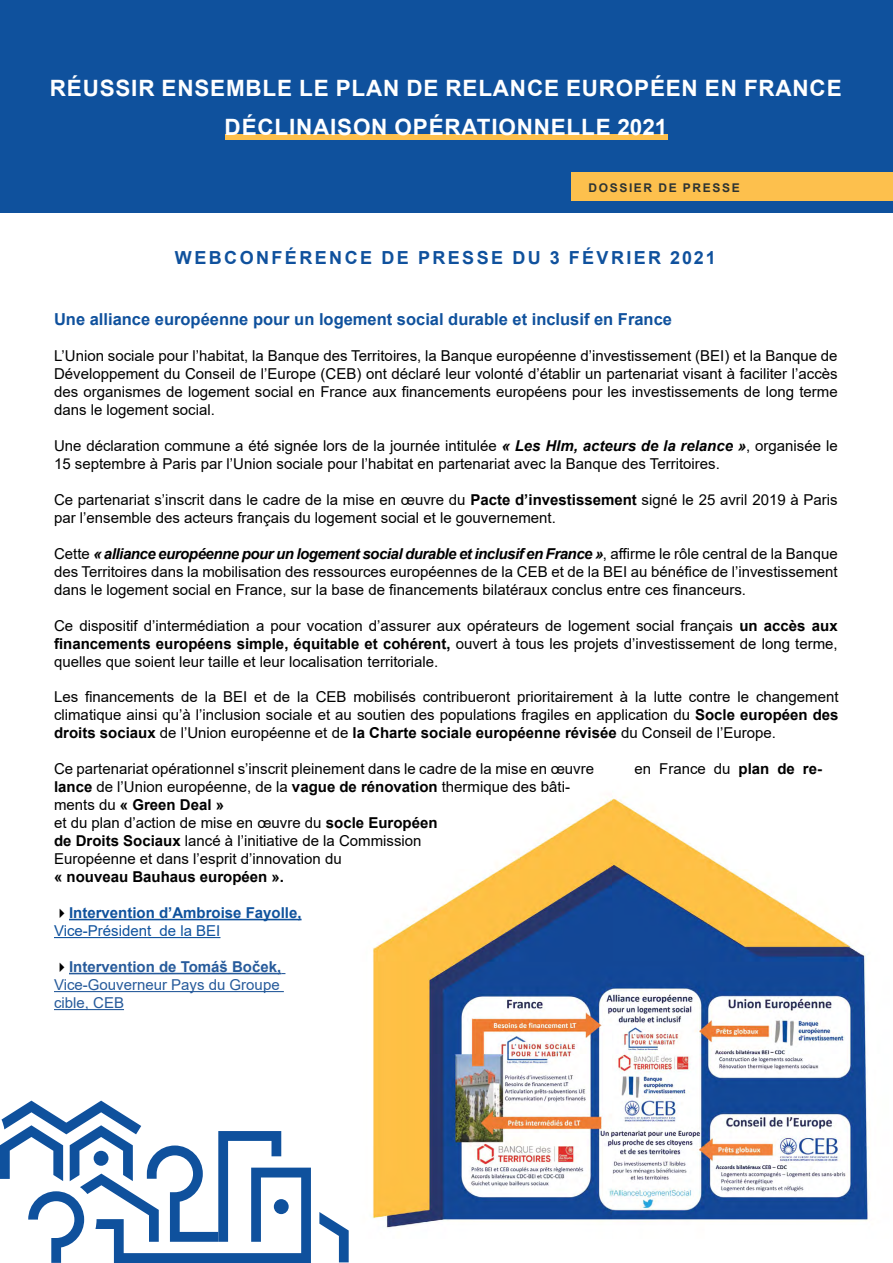
<style>
.page{position:relative;width:893px;height:1263px;background:#fff}
.page>*{position:absolute;margin:0;border:0;box-sizing:border-box;transform-origin:0 0}
.t1{font:700 22.5px/38.7px "Arial";letter-spacing:.035em;color:#fff;text-align:center}
.t2{font:700 18px "Arial";letter-spacing:.135em;color:#0f519d}
.t3{font:700 16.5px "Arial";color:#0f519d}
.t4{font:15px/18px "Arial";color:#000;text-align:justify}
.t5{font:15px/18px "Arial";color:#275b9b;text-align:justify}
.t6{font:700 15px/18px "Arial";color:#0f529d}
.t7{font:700 15px "Arial";color:#000}
.t8{font:700 12px "Arial";letter-spacing:.135em;color:#2d3332}
.s1{font-weight:700;font-style:italic}
.s2{font-weight:700}
.s3{color:#000}
.s4{font-weight:400}
</style>
<div class="page">
<img style="left:372px;top:797px;width:497px;height:431px">
<div style="left:0;top:0;width:893px;height:213px;background:#0f519d"></div>
<div style="left:571px;top:172px;width:322px;height:29px;background:#fdc04d"></div>
<hr style="left:69px;top:919px;width:233px;height:1px;background:#0f529d">
<hr style="left:54px;top:937px;width:166px;height:1px;background:#0f529d">
<hr style="left:69px;top:973px;width:212px;height:1px;background:#275b9b">
<hr style="left:54px;top:991px;width:230px;height:1px;background:#275b9b">
<hr style="left:54px;top:1009px;width:70px;height:1px;background:#275b9b">
<div style="left:225px;top:134px;width:443px;height:5px;background:#fdc04d"></div>
<svg style="left:0;top:1100px;width:311px;height:163px"></svg>
<svg style="left:319px;top:1212px;width:30px;height:50px"></svg>
<h1 class="t1" style="left:50px;top:69px;width:793px">RÉUSSIR ENSEMBLE LE PLAN DE RELANCE EUROPÉEN EN FRANCE<br>DÉCLINAISON OPÉRATIONNELLE 2021</h1>
<p class="t8" style="left:588px;top:180px;width:153px">DOSSIER DE PRESSE</p>
<p class="t2" style="left:175px;top:245px;width:542px">WEBCONFÉRENCE DE PRESSE DU 3 FÉVRIER 2021</p>
<p class="t3" style="left:54px;top:307px;width:620px">Une alliance européenne pour un logement social durable et inclusif en France</p>
<p class="t4" style="left:54px;top:346px;width:785px">L’Union sociale pour l’habitat, la Banque des Territoires, la Banque européenne d’investissement (BEI) et la Banque de Développement du Conseil de l’Europe (CEB) ont déclaré leur volonté d’établir un partenariat visant à faciliter l’accès des organismes de logement social en France aux financements européens pour les investissements de long terme dans le logement social.</p>
<p class="t4" style="left:54px;top:436px;width:785px">Une déclaration commune a été signée lors de la journée intitulée <span class="s1">« Les Hlm, acteurs de la relance »</span>, organisée le<br>15 septembre à Paris par l’Union sociale pour l’habitat en partenariat avec la Banque des Territoires.</p>
<p class="t4" style="left:54px;top:490px;width:785px">Ce partenariat s’inscrit dans le cadre de la mise en œuvre du <span class="s2">Pacte d’investissement</span> signé le 25 avril 2019 à Paris par l’ensemble des acteurs français du logement social et le gouvernement.</p>
<p class="t4" style="left:54px;top:544px;width:785px">Cette <span class="s1">« alliance européenne pour un logement social durable et inclusif en France »</span>, affirme le rôle central de la Banque des Territoires dans la mobilisation des ressources européennes de la CEB et de la BEI au bénéfice de l’investissement dans le logement social en France, sur la base de financements bilatéraux conclus entre ces financeurs.</p>
<p class="t4" style="left:54px;top:616px;width:785px">Ce dispositif d’intermédiation a pour vocation d’assurer aux opérateurs de logement social français <span class="s2">un accès aux financements européens simple, équitable et cohérent,</span> ouvert à tous les projets d’investissement de long terme, quelles que soient leur taille et leur localisation territoriale.</p>
<p class="t4" style="left:54px;top:688px;width:786px">Les financements de la BEI et de la CEB mobilisés contribueront prioritairement à la lutte contre le changement climatique ainsi qu’à l’inclusion sociale et au soutien des populations fragiles en application du <span class="s2">Socle européen des droits sociaux</span> de l’Union européenne et de <span class="s2">la Charte sociale européenne révisée</span> du Conseil de l’Europe.</p>
<p class="t4" style="left:54px;top:760px;width:541px">Ce partenariat opérationnel s’inscrit pleinement dans le cadre de la mise en œuvre</p>
<p class="t4" style="left:634px;top:760px;width:189px">en France du <span class="s2">plan de re-</span></p>
<p class="t4" style="left:54px;top:778px;width:517px;text-align:left"><span class="s2">lance</span> de l’Union européenne, de la <span class="s2">vague de rénovation</span> thermique des bâti&shy;ments du <span class="s2">« Green Deal »<br></span>et du plan d’action de mise en œuvre du <span class="s2">socle Européen<br>de Droits Sociaux</span> lancé à l’initiative de la Commission<br>Européenne et dans l’esprit d’innovation du</p>
<p class="t7" style="left:54px;top:866px;width:232px">« nouveau Bauhaus européen ».</p>
<p class="t6" style="left:54px;top:904px;width:249px"><span class="s3">✔</span>Intervention d’Ambroise Fayolle,<br><span class="s4">Vice-Président de la BEI</span></p>
<p class="t5" style="left:54px;top:958px;width:229px"><span class="s3">✔</span><span class="s2">Intervention de Tomáš Boček, </span>Vice-Gouverneur Pays du Groupe cible, CEB</p>
</div>
